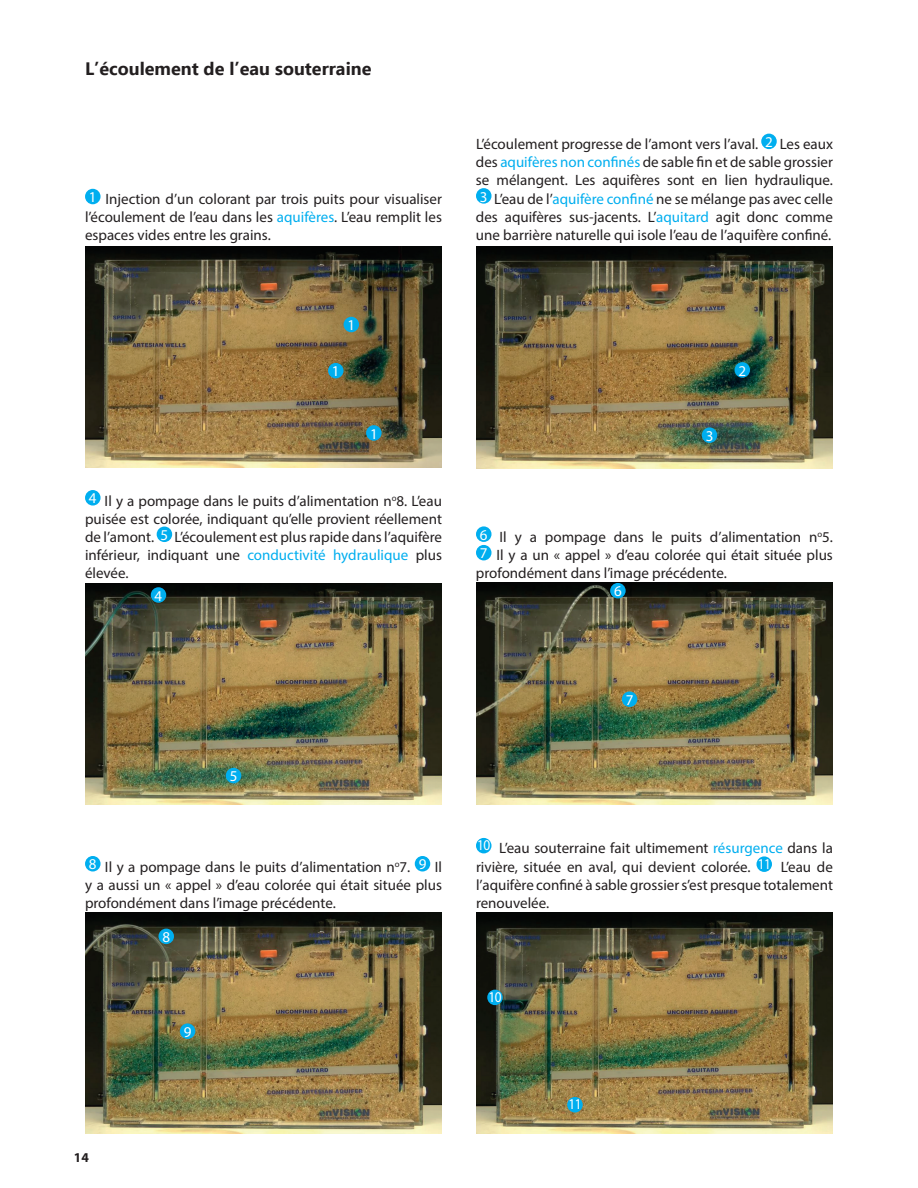
<style>
.page{position:relative;width:918px;height:1188px;background:#fff}
.page>*{position:absolute;margin:0;border:0;box-sizing:border-box;transform-origin:0 0}
.t1{font:700 18px "Ebrima";color:#231f20}
.t2{font:15px/18.1px "Myriad Pro";color:#231f20;text-align:justify}
.t3{font:15px "Myriad Pro";color:#fff}
.t4{font:15px "Myriad Pro";color:#fff;scale:.89 1}
.t5{font:700 13.5px "Myriad Pro";color:#231f20}
.s1{color:#fff}
.s2{color:#00aeef}
</style>
<div class="page">
<div style="left:85px;top:189px;width:16px;height:15px;background:#00aeef;border-radius:50%"></div>
<img style="left:85px;top:247px;width:357px;height:221px">
<div style="left:344px;top:317px;width:15px;height:15px;background:#00aeef;border-radius:50%"></div>
<div style="left:328px;top:363px;width:16px;height:15px;background:#00aeef;border-radius:50%"></div>
<div style="left:366px;top:425px;width:16px;height:16px;background:#00aeef;border-radius:50%"></div>
<div style="left:761px;top:134px;width:16px;height:15px;background:#00aeef;border-radius:50%"></div>
<div style="left:476px;top:188px;width:16px;height:16px;background:#00aeef;border-radius:50%"></div>
<img style="left:476px;top:247px;width:357px;height:221px">
<div style="left:735px;top:362px;width:15px;height:16px;background:#00aeef;border-radius:50%"></div>
<div style="left:702px;top:427px;width:15px;height:16px;background:#00aeef;border-radius:50%"></div>
<div style="left:85px;top:490px;width:16px;height:16px;background:#00aeef;border-radius:50%"></div>
<div style="left:157px;top:527px;width:15px;height:15px;background:#00aeef;border-radius:50%"></div>
<img style="left:85px;top:584px;width:357px;height:221px">
<div style="left:151px;top:587px;width:15px;height:16px;background:#00aeef;border-radius:50%"></div>
<div style="left:226px;top:768px;width:15px;height:15px;background:#00aeef;border-radius:50%"></div>
<img style="left:476px;top:583px;width:357px;height:221px">
<div style="left:476px;top:526px;width:16px;height:16px;background:#00aeef;border-radius:50%"></div>
<div style="left:476px;top:545px;width:16px;height:15px;background:#00aeef;border-radius:50%"></div>
<div style="left:610px;top:583px;width:16px;height:15px;background:#00aeef;border-radius:50%"></div>
<div style="left:622px;top:691px;width:15px;height:16px;background:#00aeef;border-radius:50%"></div>
<div style="left:85px;top:856px;width:16px;height:16px;background:#00aeef;border-radius:50%"></div>
<div style="left:415px;top:856px;width:15px;height:16px;background:#00aeef;border-radius:50%"></div>
<img style="left:85px;top:913px;width:357px;height:221px">
<div style="left:158px;top:929px;width:16px;height:15px;background:#00aeef;border-radius:50%"></div>
<div style="left:180px;top:1023px;width:15px;height:16px;background:#00aeef;border-radius:50%"></div>
<div style="left:476px;top:838px;width:16px;height:15px;background:#00aeef;border-radius:50%"></div>
<div style="left:756px;top:856px;width:16px;height:16px;background:#00aeef;border-radius:50%"></div>
<img style="left:476px;top:913px;width:357px;height:221px">
<div style="left:487px;top:990px;width:16px;height:15px;background:#00aeef;border-radius:50%"></div>
<div style="left:567px;top:1097px;width:16px;height:16px;background:#00aeef;border-radius:50%"></div>
<p class="t1" style="left:85px;top:55px;width:288px">L’écoulement de l’eau souterraine</p>
<p class="t2" style="left:85px;top:190px;width:358px"><span class="s1">1</span> Injection d’un colorant par trois puits pour visualiser l’écoulement de l’eau dans les <span class="s2">aquifères</span>. L’eau remplit les espaces vides entre les grains.</p>
<p class="t3" style="left:347px;top:316px;width:9px">1</p>
<p class="t3" style="left:332px;top:362px;width:9px">1</p>
<p class="t3" style="left:370px;top:424px;width:9px">1</p>
<p class="t2" style="left:85px;top:491px;width:358px"><span class="s1">4</span> Il y a pompage dans le puits d’alimentation n<sup>o</sup>8. L’eau puisée est colorée, indiquant qu’elle provient réellement de l’amont. <span class="s1">5</span> L’écoulement est plus rapide dans l’aquifère inférieur, indiquant une <span class="s2">conductivité hydraulique</span> plus élevée.</p>
<p class="t3" style="left:155px;top:586px;width:9px">4</p>
<p class="t2" style="left:476px;top:135px;width:358px">L’écoulement progresse de l’amont vers l’aval. <span class="s1">2</span> Les eaux des <span class="s2">aquifères non confinés</span> de sable fin et de sable grossier se mélangent. Les aquifères sont en lien hydraulique.<br><span class="s1">3</span> L’eau de l’<span class="s2">aquifère confiné</span> ne se mélange pas avec celle des aquifères sus-jacents. L’<span class="s2">aquitard</span> agit donc comme une barrière naturelle qui isole l’eau de l’aquifère confiné.</p>
<p class="t3" style="left:706px;top:427px;width:9px">3</p>
<p class="t3" style="left:738px;top:361px;width:9px">2</p>
<p class="t2" style="left:476px;top:528px;width:358px"><span class="s1">6</span> Il y a pompage dans le puits d’alimentation n<sup>o</sup>5.<br><span class="s1">7</span> Il y a un « appel » d’eau colorée qui était située plus profondément dans l’image précédente.</p>
<p class="t3" style="left:614px;top:582px;width:9px">6</p>
<p class="t3" style="left:230px;top:767px;width:9px">5</p>
<p class="t2" style="left:85px;top:857px;width:358px"><span class="s1">8</span> Il y a pompage dans le puits d’alimentation n<sup>o</sup>7. <span class="s1">9</span> Il y a aussi un « appel » d’eau colorée qui était située plus profondément dans l’image précédente.</p>
<p class="t3" style="left:162px;top:928px;width:9px">8</p>
<p class="t5" style="left:74px;top:1149px;width:16px">14</p>
<p class="t3" style="left:184px;top:1023px;width:9px">9</p>
<p class="t3" style="left:626px;top:691px;width:9px">7</p>
<p class="t2" style="left:476px;top:839px;width:358px"><sup>10</sup> L’eau souterraine fait ultimement <span class="s2">résurgence</span> dans la rivière, située en aval, qui devient colorée. <sup>11</sup> L’eau de l’aquifère confiné à sable grossier s’est presque totalement renouvelée.</p>
<p class="t4" style="left:488px;top:988px;width:16px">10</p>
<p class="t4" style="left:568px;top:1095px;width:16px">11</p>
</div>
